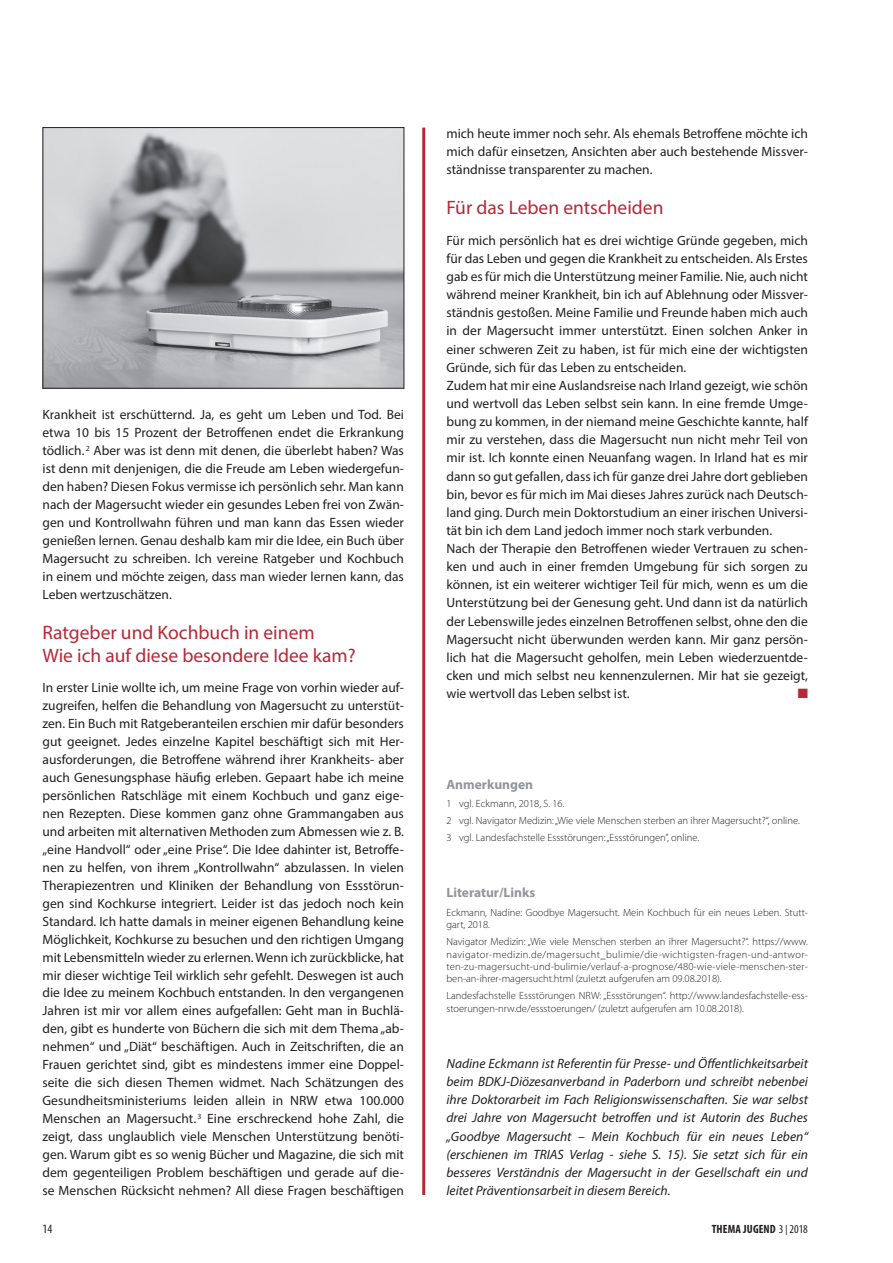
<style>
.page{position:relative;width:893px;height:1263px;background:#fff}
.page>*{position:absolute;margin:0;border:0;box-sizing:border-box;transform-origin:0 0}
.t1{font:19.5px/22.8px "Myriad Pro";color:#b72837}
.t2{font:13.5px/18px "Myriad Pro";color:#231f20;text-align:justify}
.t3{font:italic 13.5px/18.1px "Myriad Pro";color:#231f20;text-align:justify}
.t4{font:700 13.5px "Myriad Pro";color:#939598}
.t5{font:13.5px "Zapf Dingbats ITC";color:#b72837}
.t6{font:condensed 12.75px "Myriad Pro";color:#231f20}
.t7{font:700 condensed 12px "Myriad Pro";letter-spacing:.01em;color:#231f20}
.t8{font:300 10.5px/12.5px "Myriad Pro";color:#231f20}
.s1{font-weight:400}
.s2{font-family:"Futura T";font-weight:300}
</style>
<div class="page">
<hr style="left:422px;top:128px;width:3px;height:1067px;background:#b72837">
<img style="left:45px;top:129px;width:357px;height:258px">
<div style="left:43px;top:127px;width:361px;height:262px;border:1px solid #231f20"></div>
<p class="t2" style="left:43px;top:406px;width:363px">Krankheit ist erschütternd. Ja, es geht um Leben und Tod. Bei etwa 10 bis 15 Prozent der Betroffenen endet die Erkrankung tödlich. <sup>2</sup> Aber was ist denn mit denen, die überlebt haben? Was ist denn mit denjenigen, die die Freude am Leben wiedergefun&shy;den haben? Diesen Fokus vermisse ich persönlich sehr. Man kann nach der Magersucht wieder ein gesundes Leben frei von Zwän&shy;gen und Kontrollwahn führen und man kann das Essen wieder genießen lernen. Genau deshalb kam mir die Idee, ein Buch über Magersucht zu schreiben. Ich vereine Ratgeber und Kochbuch in einem und möchte zeigen, dass man wieder lernen kann, das Leben wertzuschätzen.</p>
<h1 class="t1" style="left:43px;top:620px;width:315px">Ratgeber und Kochbuch in einem<br>Wie ich auf diese besondere Idee kam?</h1>
<p class="t2" style="left:43px;top:678px;width:363px">In erster Linie wollte ich, um meine Frage von vorhin wieder auf&shy;zugreifen, helfen die Behandlung von Magersucht zu unterstüt&shy;zen. Ein Buch mit Ratgeberanteilen erschien mir dafür besonders gut geeignet. Jedes einzelne Kapitel beschäftigt sich mit Her&shy;ausforderungen, die Betroffene während ihrer Krankheits- aber auch Genesungsphase häufig erleben. Gepaart habe ich meine persönlichen Ratschläge mit einem Kochbuch und ganz eige&shy;nen Rezepten. Diese kommen ganz ohne Grammangaben aus und arbeiten mit alternativen Methoden zum Abmessen wie z. B. „eine Handvoll“ oder „eine Prise“. Die Idee dahinter ist, Betroffe&shy;nen zu helfen, von ihrem „Kontrollwahn“ abzulassen. In vielen Therapiezentren und Kliniken der Behandlung von Essstörun&shy;gen sind Kochkurse integriert. Leider ist das jedoch noch kein Standard. Ich hatte damals in meiner eigenen Behandlung keine Möglichkeit, Kochkurse zu besuchen und den richtigen Umgang mit Lebensmitteln wieder zu erlernen. Wenn ich zurückblicke, hat mir dieser wichtige Teil wirklich sehr gefehlt. Deswegen ist auch die Idee zu meinem Kochbuch entstanden. In den vergangenen Jahren ist mir vor allem eines aufgefallen: Geht man in Buchlä&shy;den, gibt es hunderte von Büchern die sich mit dem Thema „ab&shy;nehmen“ und „Diät“ beschäftigen. Auch in Zeitschriften, die an Frauen gerichtet sind, gibt es mindestens immer eine Doppel&shy;seite die sich diesen Themen widmet. Nach Schätzungen des Gesundheitsministeriums leiden allein in NRW etwa 100.000<br>Menschen an Magersucht. <sup>3</sup> Eine erschreckend hohe Zahl, die zeigt, dass unglaublich viele Menschen Unterstützung benöti&shy;gen. Warum gibt es so wenig Bücher und Magazine, die sich mit dem gegenteiligen Problem beschäftigen und gerade auf die&shy;se Menschen Rücksicht nehmen? All diese Fragen beschäftigen</p>
<p class="t2" style="left:446px;top:124px;width:363px">mich heute immer noch sehr. Als ehemals Betroffene möchte ich mich dafür einsetzen, Ansichten aber auch bestehende Missver&shy;ständnisse transparenter zu machen.</p>
<h1 class="t1" style="left:446px;top:196px;width:219px">Für das Leben entscheiden</h1>
<p class="t2" style="left:446px;top:231px;width:363px;text-align:left">Für mich persönlich hat es drei wichtige Gründe gegeben, mich für das Leben und gegen die Krankheit zu entscheiden. Als Erstes gab es für mich die Unterstützung meiner Familie. Nie, auch nicht während meiner Krankheit, bin ich auf Ablehnung oder Missver&shy;ständnis gestoßen. Meine Familie und Freunde haben mich auch in der Magersucht immer unterstützt. Einen solchen Anker in einer schweren Zeit zu haben, ist für mich eine der wichtigsten Gründe, sich für das Leben zu entscheiden.<br>Zudem hat mir eine Auslandsreise nach Irland gezeigt, wie schön und wertvoll das Leben selbst sein kann. In eine fremde Umge&shy;bung zu kommen, in der niemand meine Geschichte kannte, half mir zu verstehen, dass die Magersucht nun nicht mehr Teil von mir ist. Ich konnte einen Neuanfang wagen. In Irland hat es mir dann so gut gefallen, dass ich für ganze drei Jahre dort geblieben bin, bevor es für mich im Mai dieses Jahres zurück nach Deutsch&shy;land ging. Durch mein Doktorstudium an einer irischen Universi&shy;tät bin ich dem Land jedoch immer noch stark verbunden.<br>Nach der Therapie den Betroffenen wieder Vertrauen zu schen&shy;ken und auch in einer fremden Umgebung für sich sorgen zu können, ist ein weiterer wichtiger Teil für mich, wenn es um die Unterstützung bei der Genesung geht. Und dann ist da natürlich der Lebenswille jedes einzelnen Betroffenen selbst, ohne den die Magersucht nicht überwunden werden kann. Mir ganz persön&shy;lich hat die Magersucht geholfen, mein Leben wiederzuentde&shy;cken und mich selbst neu kennenzulernen. Mir hat sie gezeigt, wie wertvoll das Leben selbst ist.</p>
<p class="t5" style="left:798px;top:687px;width:11px">■</p>
<p class="t4" style="left:446px;top:775px;width:88px">Anmerkungen</p>
<p class="t8" style="left:446px;top:795px;width:355px;line-height:16.6px">1 vgl. Eckmann, 2018, S. 16.<br>2 vgl. Navigator Medizin: „Wie viele Menschen sterben an ihrer Magersucht?“, online.<br>3 vgl. Landesfachstelle Essstörungen: „Essstörungen”, online.</p>
<p class="t4" style="left:446px;top:884px;width:90px">Literatur/Links</p>
<p class="t8" style="left:446px;top:906px;width:363px">Eckmann, Nadine: Goodbye Magersucht. Mein Kochbuch für ein neues Leben. Stutt&shy;gart, 2018.</p>
<p class="t8" style="left:446px;top:935px;width:363px;text-align:justify">Navigator Medizin: „Wie viele Menschen sterben an ihrer Magersucht?“. https://www. navigator-medizin.de/magersucht_bulimie/die-wichtigsten-fragen-und-antwor&shy;ten-zu-magersucht-und-bulimie/verlauf-a-prognose/480-wie-viele-menschen-ster&shy;ben-an-ihrer-magersucht.html (zuletzt aufgerufen am 09.08.2018).</p>
<p class="t8" style="left:446px;top:989px;width:363px">Landesfachstelle Essstörungen NRW: „Essstörungen“. http://www.landesfachstelle-ess&shy;stoerungen-nrw.de/essstoerungen/ (zuletzt aufgerufen am 10.08.2018).</p>
<p class="t3" style="left:446px;top:1054px;width:363px">Nadine Eckmann ist Referentin für Presse- und Öffentlichkeitsarbeit beim BDKJ-Diözesanverband in Paderborn und schreibt nebenbei ihre Doktorarbeit im Fach Religionswissenschaften. Sie war selbst drei Jahre von Magersucht betroffen und ist Autorin des Buches „Goodbye Magersucht – Mein Kochbuch für ein neues Leben“ (erschienen im TRIAS Verlag - siehe S. 15). Sie setzt sich für ein besseres Verständnis der Magersucht in der Gesellschaft ein und leitet Präventionsarbeit in diesem Bereich.</p>
<p class="t6" style="left:43px;top:1221px;width:11px">14</p>
<p class="t7" style="left:712px;top:1222px;width:98px">THEMA JUGEND <span class="s1">3</span><span class="s2">|</span><span class="s1">2018</span></p>
</div>
